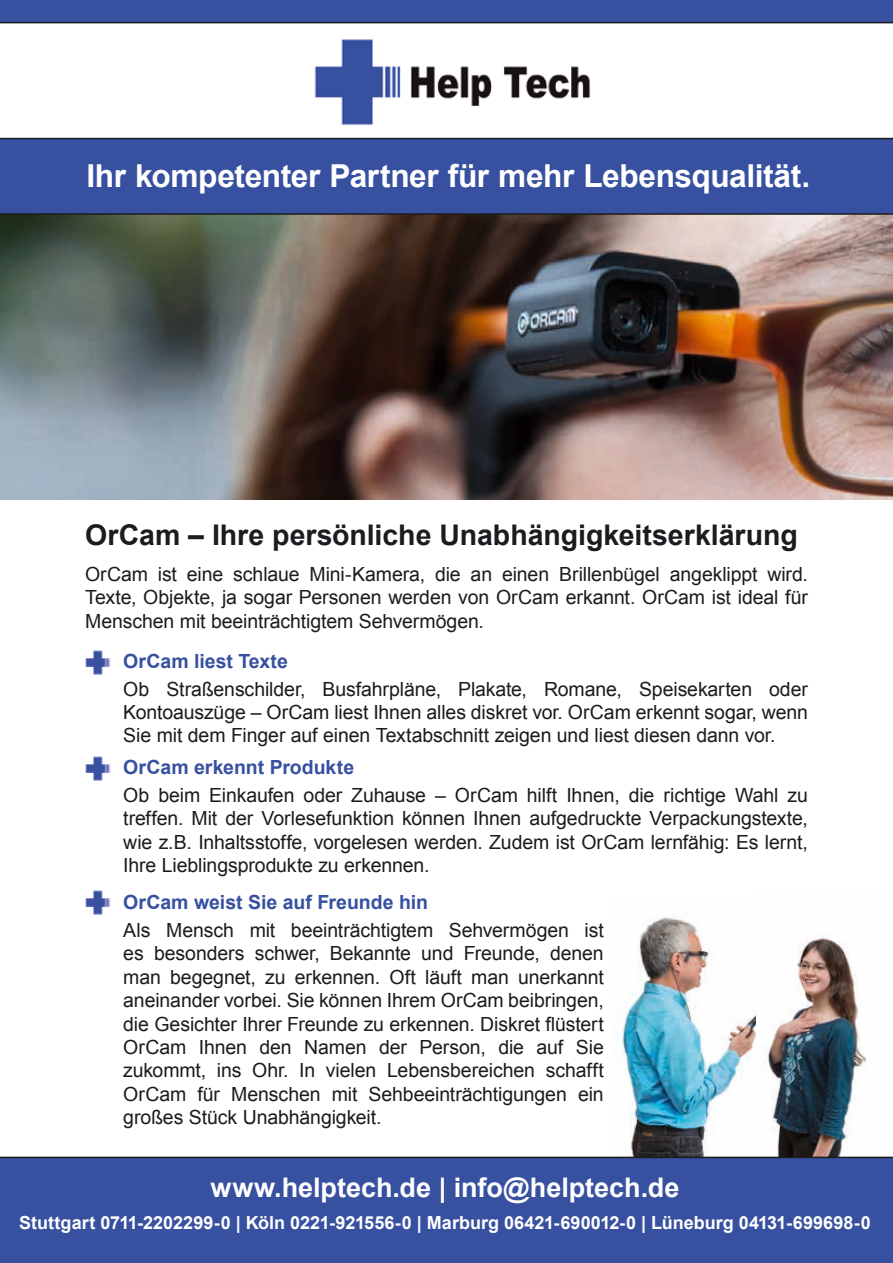
<style>
.page{position:relative;width:893px;height:1263px;background:#fff}
.page>*{position:absolute;margin:0;border:0;box-sizing:border-box;transform-origin:0 0}
.t1{font:700 31.65px "Arial";letter-spacing:-.015em;color:#fff}
.t2{font:700 28.5px "Arial";color:#1b1c20}
.t3{font:700 27px "Arial";color:#fff}
.t4{font:19.5px/23.4px "Arial";letter-spacing:-.005em;color:#1b1c20;text-align:justify}
.t5{font:700 19.5px "Arial";color:#3750a0}
.t6{font:700 18px "Arial";color:#fff}
</style>
<div class="page">
<img style="left:614px;top:917px;width:143px;height:240px">
<img style="left:314px;top:39px;width:277px;height:86px">
<img style="left:0;top:215px;width:893px;height:285px">
<img style="left:85px;top:650px;width:26px;height:25px">
<img style="left:85px;top:756px;width:26px;height:25px">
<img style="left:85px;top:890px;width:26px;height:25px">
<img style="left:757px;top:937px;width:136px;height:220px">
<div style="left:0;top:138px;width:893px;height:77px;background:#3750a0"></div>
<div style="left:0;top:1157px;width:893px;height:106px;background:#3750a0"></div>
<svg style="left:0;top:0;width:893px;height:23px;background:#354d99"></svg>
<h1 class="t1" style="left:86px;top:155px;width:725px">Ihr kompetenter Partner für mehr Lebensqualität.</h1>
<h2 class="t2" style="left:85px;top:516px;width:714px">OrCam – Ihre persönliche Unabhängigkeitserklärung</h2>
<p class="t4" style="left:85px;top:563px;width:724px">OrCam ist eine schlaue Mini-Kamera, die an einen Brillenbügel angeklippt wird.<br>Texte, Objekte, ja sogar Personen werden von OrCam erkannt. OrCam ist ideal für Menschen mit beeinträchtigtem Sehvermögen.</p>
<p class="t5" style="left:123px;top:648px;width:166px">OrCam liest Texte</p>
<p class="t4" style="left:123px;top:677px;width:686px">Ob Straßenschilder, Busfahrpläne, Plakate, Romane, Speisekarten oder Kontoauszüge – OrCam liest Ihnen alles diskret vor. OrCam erkennt sogar, wenn Sie mit dem Finger auf einen Textabschnitt zeigen und liest diesen dann vor.</p>
<p class="t5" style="left:123px;top:754px;width:232px">OrCam erkennt Produkte</p>
<p class="t4" style="left:123px;top:784px;width:686px">Ob beim Einkaufen oder Zuhause – OrCam hilft Ihnen, die richtige Wahl zu treffen. Mit der Vorlesefunktion können Ihnen aufgedruckte Verpackungstexte, wie z.B. Inhaltsstoffe, vorgelesen werden. Zudem ist OrCam lernfähig: Es lernt, Ihre Lieblingsprodukte zu erkennen.</p>
<p class="t5" style="left:123px;top:889px;width:306px">OrCam weist Sie auf Freunde hin</p>
<p class="t4" style="left:123px;top:919px;width:482px">Als Mensch mit beeinträchtigtem Sehvermögen ist es besonders schwer, Bekannte und Freunde, denen man begegnet, zu erkennen. Oft läuft man unerkannt aneinander vorbei. Sie können Ihrem OrCam beibringen, die Gesichter Ihrer Freunde zu erkennen. Diskret flüstert OrCam Ihnen den Namen der Person, die auf Sie zukommt, ins Ohr. In vielen Lebensbereichen schafft OrCam für Menschen mit Sehbeeinträchtigungen ein großes Stück Unabhängigkeit.</p>
<h3 class="t3" style="left:210px;top:1170px;width:471px">www.helptech.de | info@helptech.de</h3>
<p class="t6" style="left:19px;top:1211px;width:853px">Stuttgart 0711-2202299-0 | Köln 0221-921556-0 | Marburg 06421-690012-0 | Lüneburg 04131-699698-0</p>
</div>
